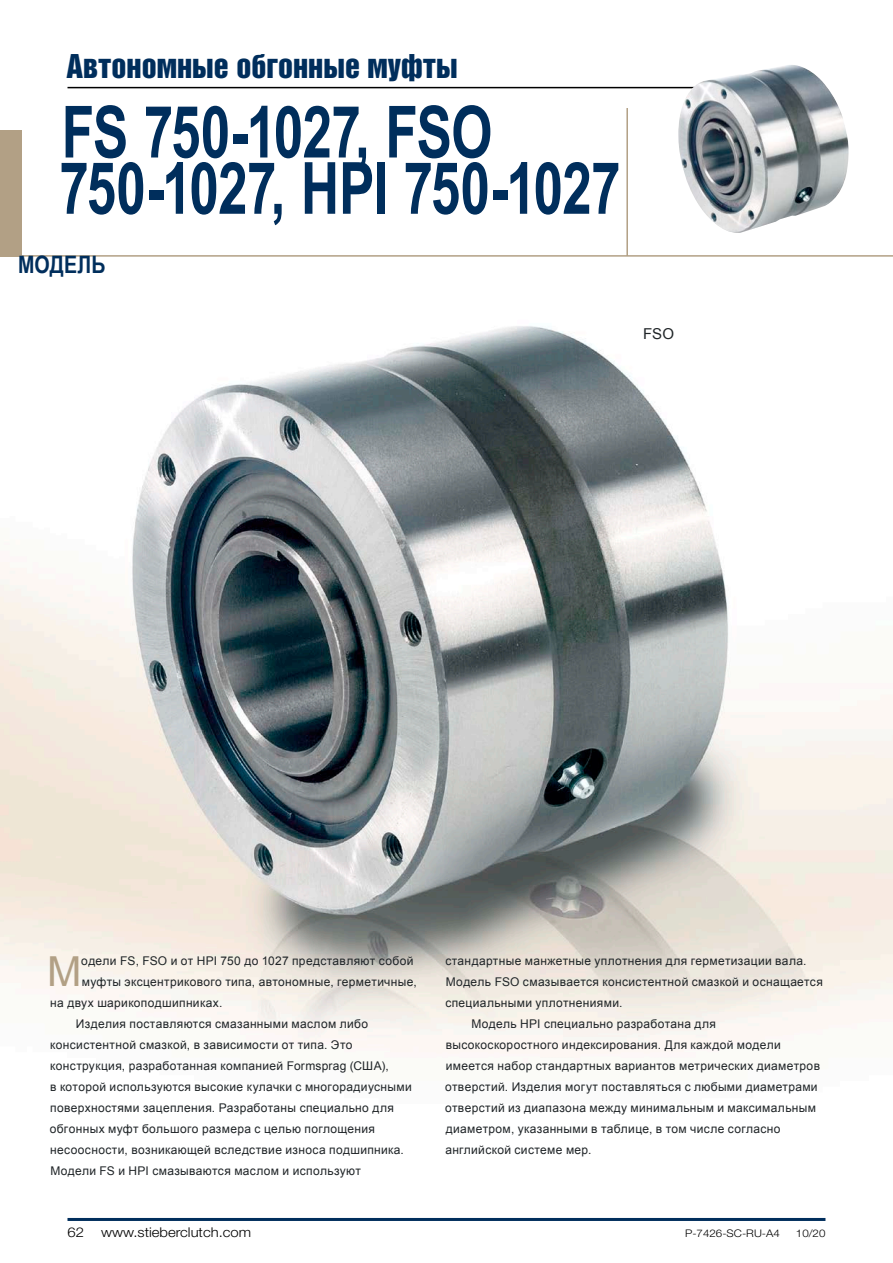
<style>
.page{position:relative;width:893px;height:1263px;background:#fff}
.page>*{position:absolute;margin:0;border:0;box-sizing:border-box;transform-origin:0 0}
.t1{font:700 72px/56.2px "Arial Narrow";letter-spacing:-.01em;color:#002e5c;scale:.9 1}
.t2{font:41.4px "Arial";color:#b2a085}
.t3{font:30px "Helvetica Inserat LT Std";color:#002e5c}
.t4{font:700 24px "Arial Narrow";color:#002e5c}
.t5{font:15px "Arial";color:#1f2427}
.t6{font:300 13.5px "Helvetica Neue LT Std";color:#000;scale:1.1 1}
.t7{font:12px "Arial";letter-spacing:.03em;color:#1f2427}
.t8{font:300 10.5px "Helvetica Neue LT Std";color:#000;scale:1.1 1}
</style>
<div class="page">
<hr style="left:68px;top:87px;width:756px;height:1px;background:#000">
<img style="left:0;top:326px;width:893px;height:732px">
<hr style="left:626px;top:108px;width:2px;height:148px;background:#b2a085">
<hr style="left:0;top:255px;width:893px;height:2px;background:#b2a085">
<div style="left:0;top:130px;width:21px;height:126px;background:#b2a085"></div>
<img style="left:674px;top:65px;width:175px;height:168px">
<hr style="left:68px;top:1218px;width:757px;height:3px;background:#002e5c">
<h3 class="t3" style="left:67px;top:48px;width:393px">Автономные обгонные муфты</h3>
<h1 class="t1" style="left:59px;top:100px;width:625px">FS 750-1027, FSO<br>750-1027, HPI 750-1027</h1>
<h3 class="t4" style="left:18px;top:247px;width:89px">МОДЕЛЬ</h3>
<p class="t5" style="left:643px;top:324px;width:32px">FSO</p>
<h2 class="t2" style="left:47px;top:944px;width:36px">М</h2>
<p class="t7" style="left:81px;top:953px;width:334px">одели FS, FSO и от HPI 750 до 1027 представляют собой</p>
<p class="t7" style="left:82px;top:974px;width:337px">муфты эксцентрикового типа, автономные, герметичные,</p>
<p class="t7" style="left:50px;top:995px;width:174px">на двух шарикоподшипниках.</p>
<p class="t7" style="left:76px;top:1016px;width:294px">Изделия поставляются смазанными маслом либо</p>
<p class="t7" style="left:50px;top:1037px;width:304px">консистентной смазкой, в зависимости от типа. Это</p>
<p class="t7" style="left:50px;top:1058px;width:340px">конструкция, разработанная компанией Formsprag (США),</p>
<p class="t7" style="left:50px;top:1079px;width:363px">в которой используются высокие кулачки с многорадиусными</p>
<p class="t7" style="left:50px;top:1100px;width:345px">поверхностями зацепления. Разработаны специально для</p>
<p class="t7" style="left:50px;top:1121px;width:327px">обгонных муфт большого размера с целью поглощения</p>
<p class="t7" style="left:50px;top:1142px;width:355px">несоосности, возникающей вследствие износа подшипника.</p>
<p class="t7" style="left:51px;top:1163px;width:312px">Модели FS и HPI смазываются маслом и используют</p>
<p class="t7" style="left:445px;top:953px;width:363px">стандартные манжетные уплотнения для герметизации вала.</p>
<p class="t7" style="left:446px;top:974px;width:378px">Модель FSO смазывается консистентной смазкой и оснащается</p>
<p class="t7" style="left:445px;top:995px;width:179px">специальными уплотнениями.</p>
<p class="t7" style="left:471px;top:1016px;width:246px">Модель HPI специально разработана для</p>
<p class="t7" style="left:446px;top:1037px;width:337px">высокоскоростного индексирования. Для каждой модели</p>
<p class="t7" style="left:446px;top:1058px;width:376px">имеется набор стандартных вариантов метрических диаметров</p>
<p class="t7" style="left:445px;top:1079px;width:374px">отверстий. Изделия могут поставляться с любыми диаметрами</p>
<p class="t7" style="left:445px;top:1100px;width:372px">отверстий из диапазона между минимальным и максимальным</p>
<p class="t7" style="left:446px;top:1121px;width:336px">диаметром, указанными в таблице, в том числе согласно</p>
<p class="t7" style="left:445px;top:1142px;width:148px">английской системе мер.</p>
<p class="t6" style="left:68px;top:1223px;width:17px">62</p>
<p class="t6" style="left:101px;top:1223px;width:138px">www.stieberclutch.com</p>
<p class="t8" style="left:685px;top:1226px;width:88px">P-7426-SC-RU-A4</p>
<p class="t8" style="left:796px;top:1226px;width:28px">10/20</p>
</div>
